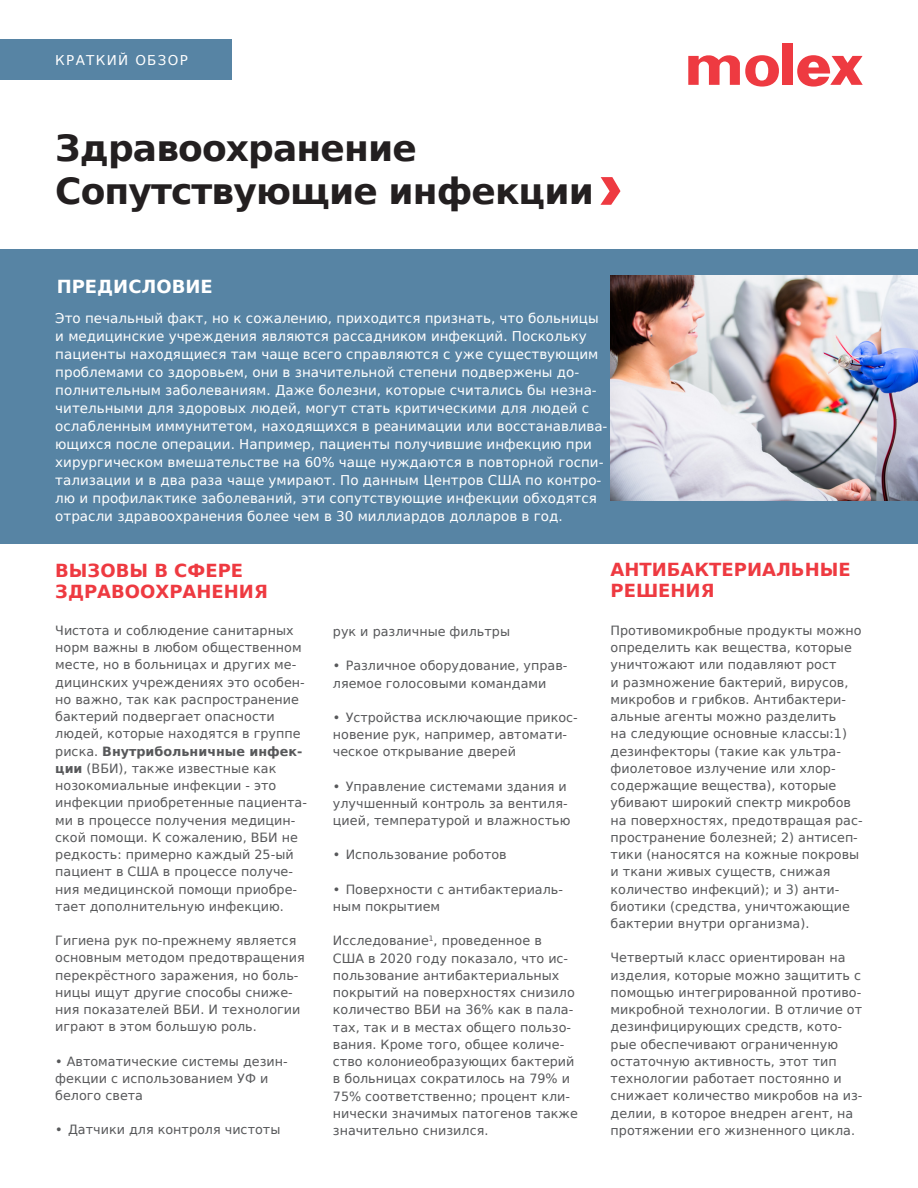
<style>
.page{position:relative;width:918px;height:1188px;background:#fff}
.page>*{position:absolute;margin:0;border:0;box-sizing:border-box;transform-origin:0 0}
.Article_Header{font:700 36px/43.2px "DejaVu Sans";letter-spacing:-.025em;color:#231f20}
.Body_Header_Red{font:700 18px/21px "DejaVu Sans";color:#ee3a41}
.Body_Header_Red-2{font:700 18px "DejaVu Sans";color:#fff}
.Body_Text_80_Black{font:13.5px/18px "DejaVu Sans";color:#fff}
.Literature_Tab{font:13.5px "DejaVu Sans";letter-spacing:.1em;color:#fff}
.Body_Text_80_Black-2{font:12.75px/17.2px "DejaVu Sans";color:#57585a}
.s1{font-weight:700}
</style>
<div class="page">
<div style="left:0;top:39px;width:231px;height:41px;background:#5784a4"></div>
<div style="left:782px;top:43px;width:11px;height:42px;background:#ee3a41"></div>
<svg style="left:688px;top:55px;width:91px;height:32px"></svg>
<svg style="left:797px;top:55px;width:66px;height:32px"></svg>
<svg style="left:600px;top:177px;width:21px;height:28px"></svg>
<div style="left:0;top:250px;width:918px;height:294px;background:#5784a4"></div>
<img style="left:611px;top:275px;width:307px;height:225px">
<p class="Literature_Tab" style="left:55px;top:48px;width:134px">КРАТКИЙ ОБЗОР</p>
<p class="Article_Header" style="left:55px;top:126px;width:540px">Здравоохранение<br>Сопутствующие инфекции</p>
<p class="Body_Header_Red-2" style="left:57px;top:272px;width:158px">ПРЕДИСЛОВИЕ</p>
<p class="Body_Text_80_Black" style="left:55px;top:308px;width:554px">Это печальный факт, но к сожалению, приходится признать, что больницы и медицинские учреждения являются рассадником инфекций. Поскольку пациенты находящиеся там чаще всего справляются с уже существующим проблемами со здоровьем, они в значительной степени подвержены до&shy;полнительным заболеваниям. Даже болезни, которые считались бы незна&shy;чительными для здоровых людей, могут стать критическими для людей с ослабленным иммунитетом, находящихся в реанимации или восстанавлива&shy;ющихся после операции. Например, пациенты получившие инфекцию при хирургическом вмешательстве на 60% чаще нуждаются в повторной госпи&shy;тализации и в два раза чаще умирают. По данным Центров США по контро&shy;лю и профилактике заболеваний, эти сопутствующие инфекции обходятся отрасли здравоохранения более чем в 30 миллиардов долларов в год.</p>
<p class="Body_Header_Red" style="left:55px;top:560px;width:214px">ВЫЗОВЫ В СФЕРЕ<br>ЗДРАВООХРАНЕНИЯ</p>
<p class="Body_Text_80_Black-2" style="left:55px;top:621px;width:253px">Чистота и соблюдение санитарных норм важны в любом общественном месте, но в больницах и других ме&shy;дицинских учреждениях это особен&shy;но важно, так как распространение бактерий подвергает опасности людей, которые находятся в группе риска. <span class="s1">Внутрибольничные инфек&shy;ции</span> (ВБИ), также известные как нозокомиальные инфекции - это инфекции приобретенные пациента&shy;ми в процессе получения медицин&shy;ской помощи. К сожалению, ВБИ не редкость: примерно каждый 25-ый пациент в США в процессе получе&shy;ния медицинской помощи приобре&shy;тает дополнительную инфекцию.</p>
<p class="Body_Text_80_Black-2" style="left:55px;top:932px;width:251px">Гигиена рук по-прежнему является основным методом предотвращения перекрёстного заражения, но боль&shy;ницы ищут другие способы сниже&shy;ния показателей ВБИ. И технологии играют в этом большую роль.</p>
<p class="Body_Text_80_Black-2" style="left:55px;top:1052px;width:234px">• Автоматические системы дезин&shy;фекции с использованием УФ и белого света</p>
<p class="Body_Text_80_Black-2" style="left:55px;top:1121px;width:227px">• Датчики для контроля чистоты</p>
<p class="Body_Text_80_Black-2" style="left:333px;top:623px;width:179px">рук и различные фильтры</p>
<p class="Body_Text_80_Black-2" style="left:333px;top:657px;width:236px">• Различное оборудование, управ&shy;ляемое голосовыми командами</p>
<p class="Body_Text_80_Black-2" style="left:333px;top:708px;width:246px">• Устройства исключающие прикос&shy;новение рук, например, автомати&shy;ческое открывание дверей</p>
<p class="Body_Text_80_Black-2" style="left:333px;top:777px;width:239px">• Управление системами здания и улучшенный контроль за вентиля&shy;цией, температурой и влажностью</p>
<p class="Body_Text_80_Black-2" style="left:333px;top:846px;width:175px">• Использование роботов</p>
<p class="Body_Text_80_Black-2" style="left:333px;top:880px;width:232px">• Поверхности с антибактериаль&shy;ным покрытием</p>
<p class="Body_Text_80_Black-2" style="left:333px;top:932px;width:247px">Исследование<sup>1</sup>, проведенное в<br>США в 2020 году показало, что ис&shy;пользование антибактериальных покрытий на поверхностях снизило количество ВБИ на 36% как в пала&shy;тах, так и в местах общего пользо&shy;вания. Кроме того, общее количе&shy;ство колониеобразующих бактерий в больницах сократилось на 79% и<br>75% соответственно; процент кли&shy;нически значимых патогенов также значительно снизился.</p>
<p class="Body_Header_Red" style="left:611px;top:559px;width:242px">АНТИБАКТЕРИАЛЬНЫЕ<br>РЕШЕНИЯ</p>
<p class="Body_Text_80_Black-2" style="left:611px;top:621px;width:254px">Противомикробные продукты можно определить как вещества, которые уничтожают или подавляют рост<br>и размножение бактерий, вирусов, микробов и грибков. Антибактери&shy;альные агенты можно разделить<br>на следующие основные классы:1) дезинфекторы (такие как ультра&shy;фиолетовое излучение или хлор&shy;содержащие вещества), которые убивают широкий спектр микробов на поверхностях, предотвращая рас&shy;пространение болезней; 2) антисеп&shy;тики (наносятся на кожные покровы и ткани живых существ, снижая количество инфекций); и 3) анти&shy;биотики (средства, уничтожающие бактерии внутри организма).</p>
<p class="Body_Text_80_Black-2" style="left:611px;top:949px;width:253px">Четвертый класс ориентирован на изделия, которые можно защитить с помощью интегрированной противо&shy;микробной технологии. В отличие от дезинфицирующих средств, кото&shy;рые обеспечивают ограниченную остаточную активность, этот тип технологии работает постоянно и снижает количество микробов на из&shy;делии, в которое внедрен агент, на протяжении его жизненного цикла.</p>
</div>
